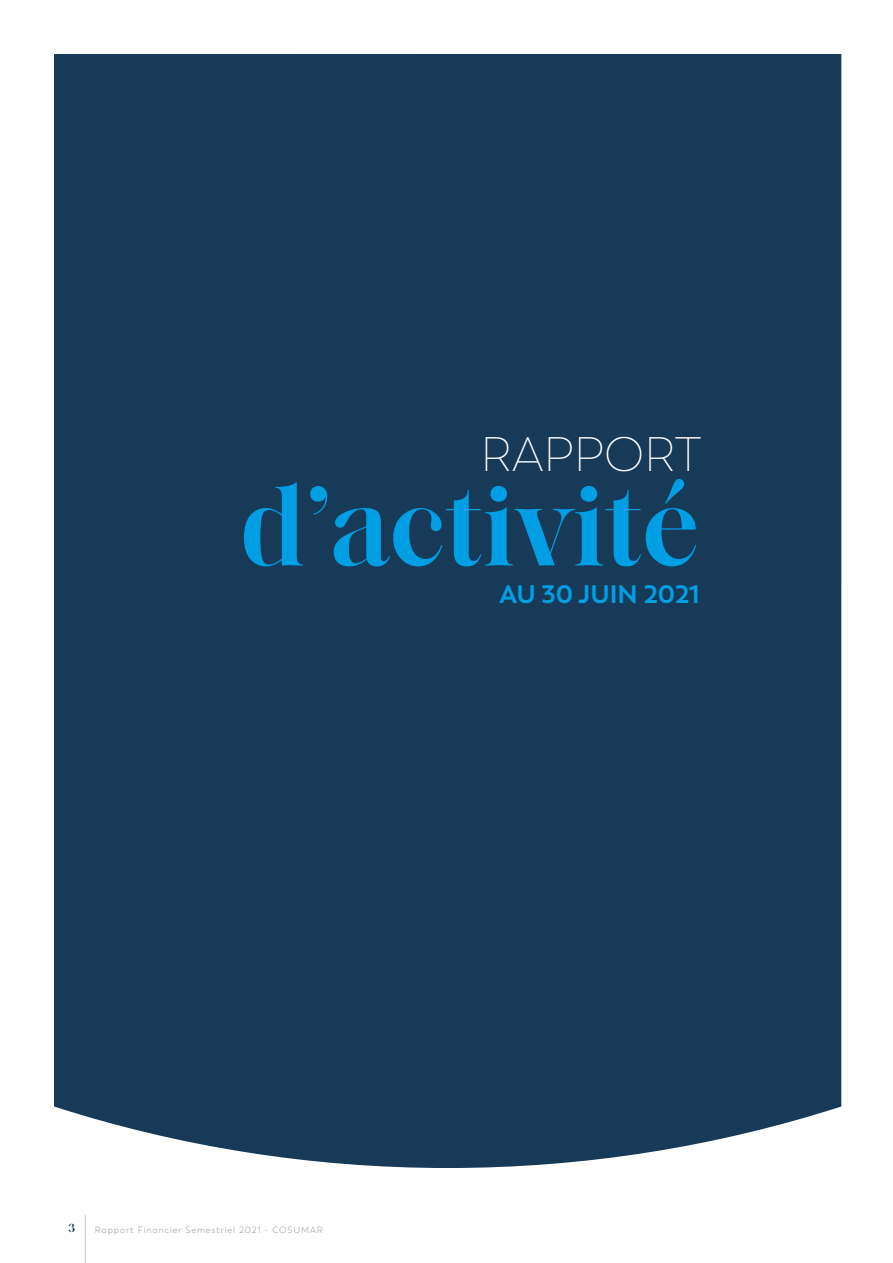
<style>
.page{position:relative;width:893px;height:1263px;background:#fff}
.page>*{position:absolute;margin:0;border:0;box-sizing:border-box;transform-origin:0 0}
.t1{font:600 115.5px "Saol Display";color:#009ee3}
.t2{font:200 48.15px "Trenda";color:#fff}
.t3{font:700 25.2px "Trenda";color:#009ee3}
.t4{font:600 12px "Saol Display";color:#173a59}
.t5{font:300 9px "Trenda";letter-spacing:.1em;color:#8f8f8c}
</style>
<div class="page">
<hr style="left:85px;top:1215px;width:1px;height:48px;background:#c6c6c6">
<div style="left:54px;top:54px;width:787px;height:1114px;background:#173a59"></div>
<h2 class="t2" style="left:480px;top:427px;width:222px">RAPPORT</h2>
<h1 class="t1" style="left:240px;top:441px;width:461px">d’activité</h1>
<h3 class="t3" style="left:499px;top:579px;width:202px">AU 30 JUIN 2021</h3>
<h3 class="t4" style="left:68px;top:1218px;width:8px">3</h3>
<p class="t5" style="left:95px;top:1224px;width:229px">Rapport Financier Semestriel 2021 - COSUMAR</p>
</div>
